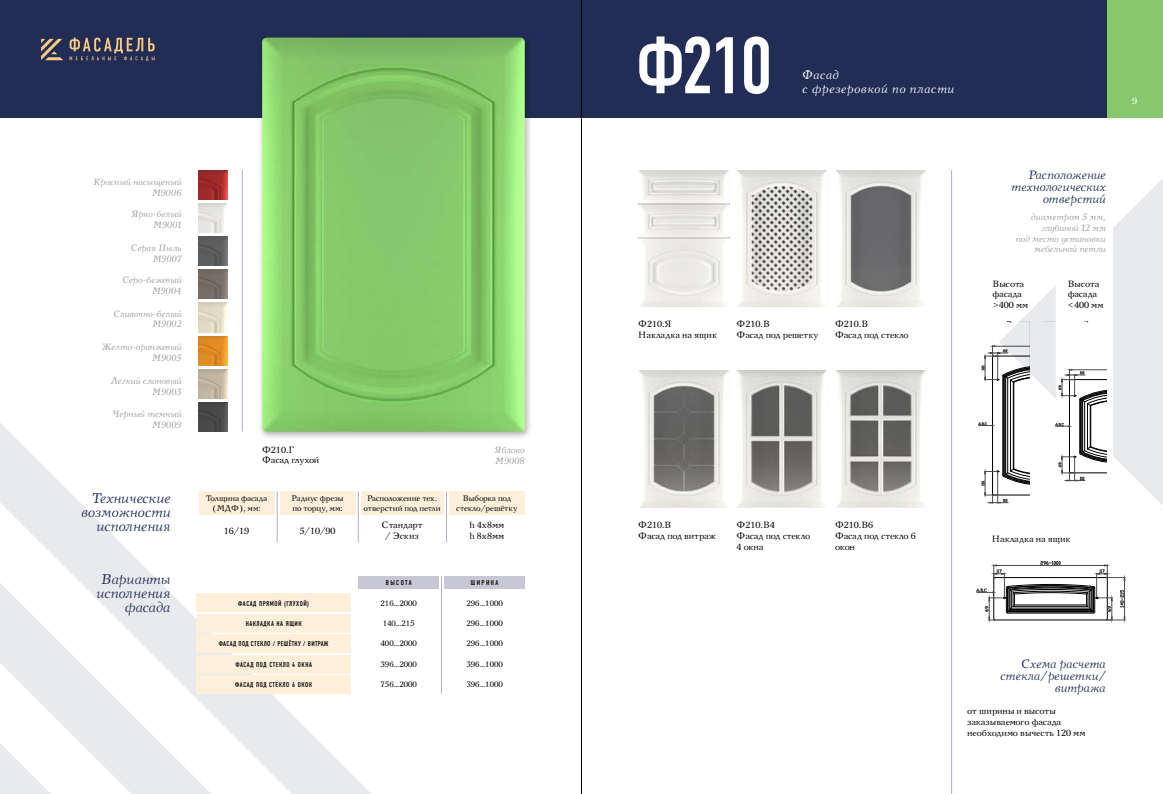
<style>
.page{position:relative;width:1163px;height:794px;background:#fff}
.page>*{position:absolute;margin:0;border:0;box-sizing:border-box;transform-origin:0 0}
.t1{font:80px "DIN Condensed C";color:#fff}
.t2{font:italic 14px/14px "New Journal C";letter-spacing:-.035em;color:#212d55;text-align:right}
.t3{font:italic 12px/12px "New Journal C";letter-spacing:-.03em;color:#212d55;text-align:right}
.t4{font:italic 12px/14.4px "New Journal C";letter-spacing:.025em;color:#fff}
.t5{font:9px/10.8px "New Journal C";color:#000}
.t6{font:italic 9px/10.8px "New Journal C";color:#9c9d9d;text-align:right}
.t7{font:9px/10.8px "New Journal C";letter-spacing:-.02em;color:#000}
.t8{font:italic 9px/10.8px "New Journal C";letter-spacing:-.03em;color:#9c9d9d;text-align:right}
.t9{font:9px "New Journal C";color:#fff}
.t10{font:8px/9.6px "New Journal C";letter-spacing:-.02em;color:#000;text-align:center}
.t11{font:8px/9.6px "New Journal C";color:#000}
.t12{font:7.9px "New Journal C";color:#000}
.t13{font:7.1px "DIN Condensed C";letter-spacing:.2em;color:#000}
.t14{font:7px "DIN Condensed C";letter-spacing:.075em;color:#000}
.t15{font:7px "DIN Condensed C";letter-spacing:.05em;color:#000}
</style>
<div class="page">
<svg style="left:0;top:408px;width:386px;height:386px"></svg>
<svg style="left:1007px;top:180px;width:155px;height:324px"></svg>
<div style="left:1106px;top:0;width:56px;height:118px;background:#87c86c"></div>
<div style="left:199px;top:491px;width:75px;height:24px;background:#feefdb"></div>
<div style="left:280px;top:491px;width:75px;height:24px;background:#feefdb"></div>
<div style="left:361px;top:491px;width:82px;height:24px;background:#feefdb"></div>
<div style="left:449px;top:491px;width:75px;height:24px;background:#feefdb"></div>
<hr style="left:277px;top:492px;width:1px;height:50px;background:#afafc3">
<hr style="left:358px;top:492px;width:1px;height:50px;background:#afafc3">
<hr style="left:446px;top:492px;width:1px;height:50px;background:#afafc3">
<div style="left:0;top:0;width:1106px;height:118px;background:#212d55"></div>
<svg style="left:41px;top:39px;width:22px;height:21px"></svg>
<svg style="left:70px;top:38px;width:84px;height:23px"></svg>
<img style="left:198px;top:402px;width:30px;height:29px">
<img style="left:198px;top:369px;width:30px;height:29px">
<img style="left:198px;top:336px;width:30px;height:29px">
<img style="left:198px;top:303px;width:30px;height:29px">
<img style="left:198px;top:270px;width:30px;height:29px">
<img style="left:198px;top:236px;width:30px;height:30px">
<img style="left:198px;top:203px;width:30px;height:29px">
<img style="left:198px;top:170px;width:30px;height:29px">
<hr style="left:951px;top:170px;width:1px;height:624px;background:#afafc3">
<hr style="left:242px;top:170px;width:1px;height:261px;background:#afafc3">
<div style="left:257px;top:34px;width:275px;height:406px;background:#000;opacity:.3"></div>
<img style="left:262px;top:38px;width:262px;height:393px">
<div style="left:968px;top:322px;width:60px;height:197px;background:#fff"></div>
<hr style="left:992px;top:357px;width:1px;height:137px;background:#000">
<hr style="left:1007px;top:378px;width:1px;height:95px;background:#000">
<hr style="left:1010px;top:380px;width:1px;height:91px;background:#000">
<hr style="left:1012px;top:382px;width:1px;height:87px;background:#000">
<hr style="left:1013px;top:382px;width:1px;height:87px;background:#000">
<hr style="left:1005px;top:377px;width:1px;height:97px;background:#000">
<hr style="left:1004px;top:376px;width:1px;height:98px;background:#000">
<hr style="left:1003px;top:376px;width:1px;height:99px;background:#000">
<hr style="left:1002px;top:376px;width:1px;height:99px;background:#000">
<svg style="left:981px;top:345px;width:47px;height:37px"></svg>
<svg style="left:981px;top:469px;width:47px;height:34px"></svg>
<svg style="left:978px;top:422px;width:14px;height:4px"></svg>
<div style="left:1044px;top:322px;width:62px;height:197px;background:#fff"></div>
<hr style="left:1069px;top:380px;width:1px;height:92px;background:#000">
<hr style="left:1084px;top:402px;width:1px;height:49px;background:#000">
<hr style="left:1087px;top:403px;width:1px;height:46px;background:#000">
<hr style="left:1089px;top:405px;width:1px;height:42px;background:#000">
<hr style="left:1090px;top:406px;width:1px;height:41px;background:#000">
<hr style="left:1082px;top:400px;width:1px;height:52px;background:#000">
<hr style="left:1081px;top:400px;width:1px;height:52px;background:#000">
<hr style="left:1080px;top:399px;width:1px;height:54px;background:#000">
<hr style="left:1079px;top:399px;width:1px;height:54px;background:#000">
<svg style="left:1058px;top:369px;width:48px;height:37px"></svg>
<svg style="left:1058px;top:446px;width:48px;height:35px"></svg>
<svg style="left:1055px;top:423px;width:14px;height:4px"></svg>
<svg style="left:976px;top:561px;width:149px;height:60px"></svg>
<hr style="left:581px;top:0;width:1px;height:794px;background:#000">
<img style="left:638px;top:170px;width:91px;height:137px">
<img style="left:639px;top:371px;width:90px;height:136px">
<img style="left:736px;top:170px;width:91px;height:137px">
<img style="left:835px;top:170px;width:91px;height:137px">
<div style="left:358px;top:576px;width:81px;height:12px;background:#c8c7d6"></div>
<div style="left:444px;top:576px;width:80px;height:12px;background:#c8c7d6"></div>
<div style="left:196px;top:593px;width:155px;height:19px;background:#feefdb"></div>
<div style="left:196px;top:614px;width:155px;height:19px;background:#feefdb"></div>
<div style="left:196px;top:674px;width:155px;height:19px;background:#feefdb"></div>
<div style="left:196px;top:634px;width:155px;height:19px;background:#feefdb"></div>
<div style="left:196px;top:654px;width:155px;height:19px;background:#feefdb"></div>
<hr style="left:441px;top:576px;width:1px;height:117px;background:#afafc3">
<img style="left:737px;top:371px;width:89px;height:136px">
<img style="left:836px;top:371px;width:89px;height:136px">
<p class="t6" style="left:93px;top:176px;width:90px">Красный насыщеный<br>М9006</p>
<p class="t6" style="left:132px;top:209px;width:52px">Ярко-белый<br>М9001</p>
<p class="t6" style="left:131px;top:242px;width:52px">Серая Пыль<br>М9007</p>
<p class="t6" style="left:122px;top:275px;width:61px">Серо-бежевый<br>М9004</p>
<p class="t6" style="left:113px;top:308px;width:70px">Сливочно-белый<br>М9002</p>
<p class="t6" style="left:102px;top:342px;width:81px">Желто-оранжевый<br>М9005</p>
<p class="t6" style="left:111px;top:376px;width:72px">Легкий cлоновый<br>М9003</p>
<p class="t6" style="left:113px;top:409px;width:70px">Черный темный<br>М9009</p>
<h2 class="t2" style="left:81px;top:491px;width:91px">Технические возможности исполнения</h2>
<h2 class="t2" style="left:96px;top:572px;width:76px">Варианты исполнения фасада</h2>
<p class="t5" style="left:262px;top:444px;width:59px">Ф210.Г<br>Фасад глухой</p>
<p class="t6" style="left:494px;top:444px;width:32px;text-align:left">Яблоко<br>М9008</p>
<p class="t10" style="left:206px;top:494px;width:63px">Толщина фасада (МДФ), мм:</p>
<p class="t11" style="left:291px;top:494px;width:54px">Радиус фрезы по торцу, мм:</p>
<p class="t10" style="left:363px;top:494px;width:79px">Расположение тех. отверстий под петли</p>
<p class="t10" style="left:456px;top:494px;width:63px">Выборка под стекло/решётку</p>
<p class="t5" style="left:224px;top:525px;width:27px">16/19</p>
<p class="t5" style="left:299px;top:525px;width:38px">5/10/90</p>
<p class="t5" style="left:381px;top:520px;width:42px;text-align:center">Стандарт / Эскиз</p>
<p class="t5" style="left:469px;top:520px;width:36px">h 4х8мм h 8х8мм</p>
<p class="t13" style="left:386px;top:579px;width:27px">Высота</p>
<p class="t13" style="left:471px;top:579px;width:29px">Ширина</p>
<p class="t14" style="left:238px;top:599px;width:72px">Фасад прямой (глухой)</p>
<p class="t14" style="left:246px;top:620px;width:57px">Накладка на ящик</p>
<p class="t12" style="left:380px;top:598px;width:38px">216...2000</p>
<p class="t12" style="left:383px;top:619px;width:33px">140...215</p>
<p class="t12" style="left:466px;top:598px;width:38px">296...1000</p>
<p class="t12" style="left:466px;top:619px;width:38px">296...1000</p>
<p class="t15" style="left:219px;top:640px;width:111px">Фасад под стекло / решётку / витраж</p>
<p class="t14" style="left:235px;top:661px;width:78px">Фасад под стекло 4 окна</p>
<p class="t12" style="left:380px;top:639px;width:38px">400...2000</p>
<p class="t12" style="left:380px;top:659px;width:38px">396...2000</p>
<p class="t12" style="left:466px;top:639px;width:38px">296...1000</p>
<p class="t12" style="left:466px;top:659px;width:38px">396...1000</p>
<p class="t14" style="left:235px;top:681px;width:78px">Фасад под стекло 6 окон</p>
<p class="t12" style="left:380px;top:679px;width:38px">756...2000</p>
<p class="t12" style="left:466px;top:679px;width:38px">396...1000</p>
<h1 class="t1" style="left:636px;top:24px;width:138px">Ф210</h1>
<h3 class="t4" style="left:802px;top:68px;width:154px">Фасад<br>с фрезеровкой по пласти</h3>
<p class="t5" style="left:638px;top:319px;width:80px">Ф210.Я<br>Накладка на ящик</p>
<p class="t5" style="left:736px;top:319px;width:83px">Ф210.В<br>Фасад под решетку</p>
<p class="t7" style="left:835px;top:319px;width:75px">Ф210.В<br>Фасад под стекло</p>
<p class="t9" style="left:1131px;top:96px;width:7px">9</p>
<h3 class="t3" style="left:1011px;top:169px;width:96px">Расположение технологических отверстий</h3>
<p class="t8" style="left:1015px;top:211px;width:92px">диаметром 5 мм, глубиной 12 мм<br>под место установки мебельной петли</p>
<p class="t7" style="left:992px;top:278px;width:37px">Высота фасада &gt;400 мм</p>
<p class="t7" style="left:1067px;top:278px;width:37px">Высота фасада &lt;400 мм</p>
<p class="t5" style="left:638px;top:519px;width:79px">Ф210.В<br>Фасад под витраж</p>
<p class="t7" style="left:736px;top:519px;width:75px">Ф210.В4<br>Фасад под стекло<br>4 окна</p>
<p class="t7" style="left:835px;top:519px;width:82px">Ф210.В6<br>Фасад под стекло 6 окон</p>
<p class="t5" style="left:991px;top:533px;width:80px">Накладка на ящик</p>
<h3 class="t3" style="left:999px;top:657px;width:107px">Схема расчета стекла/решетки/ витража</h3>
<p class="t5" style="left:967px;top:706px;width:120px">от ширины и высоты заказываемого фасада необходимо вычесть 120 мм</p>
</div>
